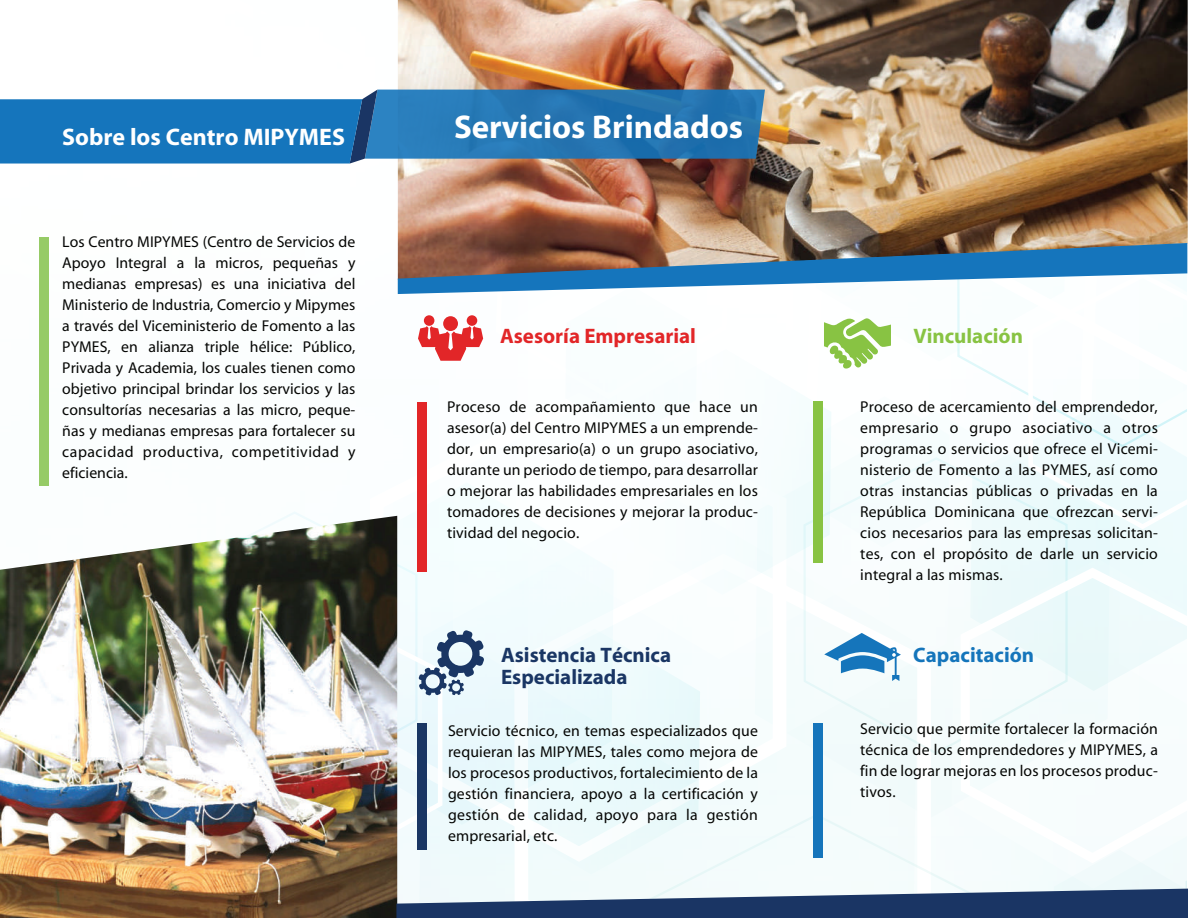
<style>
.page{position:relative;width:1188px;height:918px;background:#fff}
.page>*{position:absolute;margin:0;border:0;box-sizing:border-box;transform-origin:0 0}
.t1{font:700 33px "Myriad";color:#fff}
.t2{font:700 24px "Myriad";color:#fff}
.t3{font:700 21px/22.5px "Myriad";color:#1a3664}
.t4{font:700 21px "Myriad";color:#e22628}
.t5{font:700 21px "Myriad";color:#1575bb}
.t6{font:700 21px "Myriad";color:#88c343}
.t7{font:15.75px/21px "Myriad";letter-spacing:.01em;color:#040503;text-align:justify}
</style>
<div class="page">
<div style="left:485px;top:629px;width:215px;height:246px;background:#eafafb"></div>
<img style="left:0;top:785px;width:397px;height:133px">
<div style="left:418px;top:723px;width:9px;height:127px;background:#1a3664"></div>
<div style="left:814px;top:723px;width:9px;height:135px;background:#1575bb"></div>
<svg style="left:396px;top:797px;width:792px;height:121px"></svg>
<img style="left:0;top:0;width:1187px;height:785px">
<h2 class="t2" style="left:62px;top:125px;width:284px">Sobre los Centro MIPYMES</h2>
<p class="t7" style="left:62px;top:232px;width:295px">Los Centro MIPYMES (Centro de Servicios de Apoyo Integral a la micros, pequeñas y medianas empresas) es una iniciativa del Ministerio de Industria, Comercio y Mipymes a través del Viceministerio de Fomento a las PYMES, en alianza triple hélice: Público, Privada y Academia, los cuales tienen como objetivo principal brindar los servicios y las consultorías necesarias a las micro, peque&shy;ñas y medianas empresas para fortalecer su capacidad productiva, competitividad y eficiencia.</p>
<h1 class="t1" style="left:454px;top:110px;width:291px">Servicios Brindados</h1>
<h3 class="t4" style="left:500px;top:325px;width:197px">Asesoría Empresarial</h3>
<p class="t7" style="left:447px;top:397px;width:313px">Proceso de acompañamiento que hace un asesor(a) del Centro MIPYMES a un emprende&shy;dor, un empresario(a) o un grupo asociativo, durante un periodo de tiempo, para desarrollar o mejorar las habilidades empresariales en los tomadores de decisiones y mejorar la produc&shy;tividad del negocio.</p>
<h3 class="t3" style="left:501px;top:644px;width:172px">Asistencia Técnica<br>Especializada</h3>
<p class="t7" style="left:448px;top:721px;width:312px">Servicio técnico, en temas especializados que requieran las MIPYMES, tales como mejora de los procesos productivos, fortalecimiento de la gestión financiera, apoyo a la certificación y gestión de calidad, apoyo para la gestión empresarial, etc.</p>
<h3 class="t6" style="left:913px;top:325px;width:111px">Vinculación</h3>
<p class="t7" style="left:860px;top:397px;width:299px">Proceso de acercamiento del emprendedor, empresario o grupo asociativo a otros programas o servicios que ofrece el Vicemi&shy;nisterio de Fomento a las PYMES, así como otras instancias públicas o privadas en la República Dominicana que ofrezcan servi&shy;cios necesarios para las empresas solicitan&shy;tes, con el propósito de darle un servicio integral a las mismas.</p>
<h3 class="t5" style="left:913px;top:644px;width:122px">Capacitación</h3>
<p class="t7" style="left:860px;top:719px;width:299px">Servicio que permite fortalecer la formación técnica de los emprendedores y MIPYMES, a fin de lograr mejoras en los procesos produc&shy;tivos.</p>
</div>
